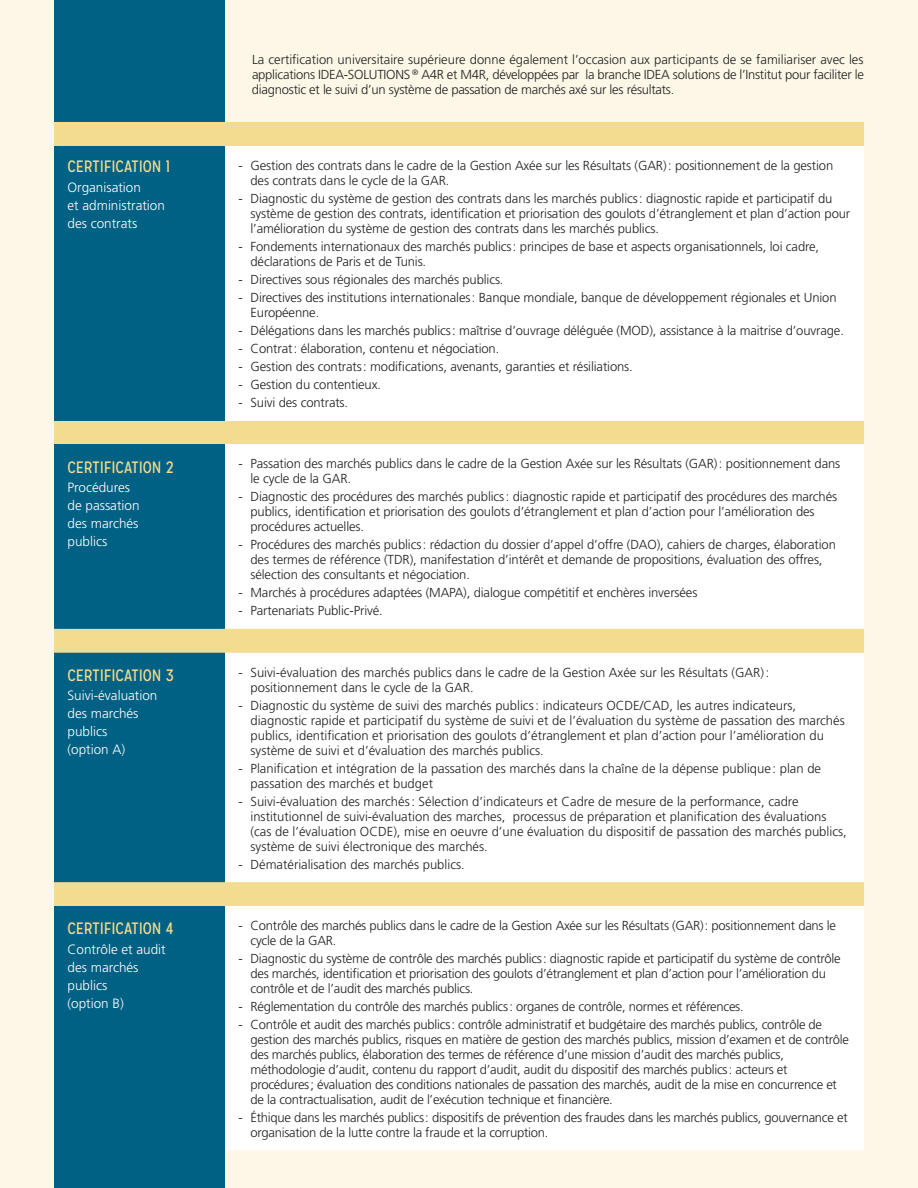
<style>
.page{position:relative;width:918px;height:1188px;background:#fcf7e6}
.page>*{position:absolute;margin:0;border:0;box-sizing:border-box;transform-origin:0 0}
.t1{font:16.5px "Mission Gothic";letter-spacing:-.005em;color:#f3db8f}
.t2{font:300 13.5px/18px "Frutiger";color:#fff}
.t3{font:300 13.05px/15px "Frutiger";letter-spacing:-.01em;color:#231f20}
</style>
<div class="page">
<div style="left:54px;top:0;width:171px;height:1188px;background:#016184"></div>
<div style="left:54px;top:122px;width:810px;height:24px;background:#f3db8f"></div>
<div style="left:225px;top:146px;width:639px;height:275px;background:#fff"></div>
<div style="left:54px;top:421px;width:810px;height:24px;background:#f3db8f"></div>
<div style="left:225px;top:445px;width:639px;height:184px;background:#fff"></div>
<div style="left:54px;top:629px;width:810px;height:24px;background:#f3db8f"></div>
<div style="left:54px;top:882px;width:171px;height:24px;background:#f3db8f"></div>
<div style="left:225px;top:653px;width:639px;height:497px;background:#fff"></div>
<p class="t3" style="left:252px;top:52px;width:613px;text-align:justify">La certification universitaire supérieure donne également l’occasion aux participants de se familiariser avec les applications IDEA-SOLUTIONS <sup>®</sup> A4R et M4R, développées par la branche IDEA solutions de l’Institut pour faciliter le diagnostic et le suivi d’un système de passation de marchés axé sur les résultats.</p>
<p class="t1" style="left:68px;top:157px;width:104px">CERTIFICATION 1</p>
<p class="t2" style="left:68px;top:178px;width:99px">Organisation<br>et administration des contrats</p>
<p class="t3" style="left:251px;top:158px;width:584px;text-indent:-12px">- Gestion des contrats dans le cadre de la Gestion Axée sur les Résultats (GAR): positionnement de la gestion des contrats dans le cycle de la GAR.</p>
<p class="t3" style="left:251px;top:191px;width:601px;text-indent:-12px">- Diagnostic du système de gestion des contrats dans les marchés publics: diagnostic rapide et participatif du système de gestion des contrats, identification et priorisation des goulots d’étranglement et plan d’action pour l’amélioration du système de gestion des contrats dans les marchés publics.</p>
<p class="t3" style="left:251px;top:239px;width:570px;text-indent:-12px">- Fondements internationaux des marchés publics: principes de base et aspects organisationnels, loi cadre, déclarations de Paris et de Tunis.</p>
<p class="t3" style="left:238px;top:272px;width:267px">- Directives sous régionales des marchés publics.</p>
<p class="t3" style="left:251px;top:290px;width:588px;text-indent:-12px">- Directives des institutions internationales: Banque mondiale, banque de développement régionales et Union<br>Européenne.</p>
<p class="t3" style="left:238px;top:323px;width:607px">- Délégations dans les marchés publics: maîtrise d’ouvrage déléguée (MOD), assistance à la maitrise d’ouvrage.</p>
<p class="t3" style="left:238px;top:341px;width:262px">- Contrat: élaboration, contenu et négociation.</p>
<p class="t3" style="left:238px;top:359px;width:396px">- Gestion des contrats: modifications, avenants, garanties et résiliations.</p>
<p class="t3" style="left:239px;top:377px;width:144px">- Gestion du contentieux.</p>
<p class="t3" style="left:239px;top:395px;width:111px">- Suivi des contrats.</p>
<p class="t1" style="left:68px;top:457px;width:108px">CERTIFICATION 2</p>
<p class="t2" style="left:68px;top:479px;width:74px">Procédures de passation des marchés publics</p>
<p class="t3" style="left:251px;top:456px;width:591px;text-indent:-12px">- Passation des marchés publics dans le cadre de la Gestion Axée sur les Résultats (GAR): positionnement dans le cycle de la GAR.</p>
<p class="t3" style="left:251px;top:489px;width:588px;text-indent:-12px">- Diagnostic des procédures des marchés publics: diagnostic rapide et participatif des procédures des marchés publics, identification et priorisation des goulots d’étranglement et plan d’action pour l’amélioration des procédures actuelles.</p>
<p class="t3" style="left:251px;top:537px;width:587px;text-indent:-12px">- Procédures des marchés publics: rédaction du dossier d’appel d’offre (DAO), cahiers de charges, élaboration des termes de référence (TDR), manifestation d’intérêt et demande de propositions, évaluation des offres, sélection des consultants et négociation.</p>
<p class="t3" style="left:238px;top:585px;width:460px">- Marchés à procédures adaptées (MAPA), dialogue compétitif et enchères inversées</p>
<p class="t3" style="left:238px;top:603px;width:146px">- Partenariats Public-Privé.</p>
<p class="t1" style="left:68px;top:665px;width:108px">CERTIFICATION 3</p>
<p class="t2" style="left:68px;top:687px;width:91px">Suivi-évaluation des marchés publics<br>(option A)</p>
<p class="t3" style="left:251px;top:665px;width:520px;text-indent:-12px">- Suivi-évaluation des marchés publics dans le cadre de la Gestion Axée sur les Résultats (GAR): positionnement dans le cycle de la GAR.</p>
<p class="t3" style="left:251px;top:698px;width:596px;text-indent:-12px">- Diagnostic du système de suivi des marchés publics: indicateurs OCDE/CAD, les autres indicateurs, diagnostic rapide et participatif du système de suivi et de l’évaluation du système de passation des marchés publics, identification et priorisation des goulots d’étranglement et plan d’action pour l’amélioration du système de suivi et d’évaluation des marchés publics.</p>
<p class="t3" style="left:251px;top:761px;width:572px;text-indent:-12px">- Planification et intégration de la passation des marchés dans la chaîne de la dépense publique: plan de passation des marchés et budget</p>
<p class="t3" style="left:251px;top:794px;width:598px;text-indent:-12px">- Suivi-évaluation des marchés: Sélection d’indicateurs et Cadre de mesure de la performance, cadre institutionnel de suivi-évaluation des marches, processus de préparation et planification des évaluations (cas de l’évaluation OCDE), mise en oeuvre d’une évaluation du dispositif de passation des marchés publics, système de suivi électronique des marchés.</p>
<p class="t3" style="left:238px;top:856px;width:228px">- Dématérialisation des marchés publics.</p>
<p class="t1" style="left:68px;top:919px;width:108px">CERTIFICATION 4</p>
<p class="t2" style="left:68px;top:940px;width:100px">Contrôle et audit des marchés publics<br>(option B)</p>
<p class="t3" style="left:251px;top:918px;width:587px;text-indent:-12px">- Contrôle des marchés publics dans le cadre de la Gestion Axée sur les Résultats (GAR): positionnement dans le cycle de la GAR.</p>
<p class="t3" style="left:251px;top:951px;width:592px;text-indent:-12px">- Diagnostic du système de contrôle des marchés publics: diagnostic rapide et participatif du système de contrôle des marchés, identification et priorisation des goulots d’étranglement et plan d’action pour l’amélioration du contrôle et de l’audit des marchés publics.</p>
<p class="t3" style="left:238px;top:999px;width:507px">- Réglementation du contrôle des marchés publics: organes de contrôle, normes et références.</p>
<p class="t3" style="left:251px;top:1017px;width:600px;text-indent:-12px">- Contrôle et audit des marchés publics: contrôle administratif et budgétaire des marchés publics, contrôle de gestion des marchés publics, risques en matière de gestion des marchés publics, mission d’examen et de contrôle des marchés publics, élaboration des termes de référence d’une mission d’audit des marchés publics, méthodologie d’audit, contenu du rapport d’audit, audit du dispositif des marchés publics: acteurs et procédures; évaluation des conditions nationales de passation des marchés, audit de la mise en concurrence et de la contractualisation, audit de l’exécution technique et financière.</p>
<p class="t3" style="left:251px;top:1110px;width:599px;text-indent:-12px">- Éthique dans les marchés publics: dispositifs de prévention des fraudes dans les marchés publics, gouvernance et organisation de la lutte contre la fraude et la corruption.</p>
</div>
